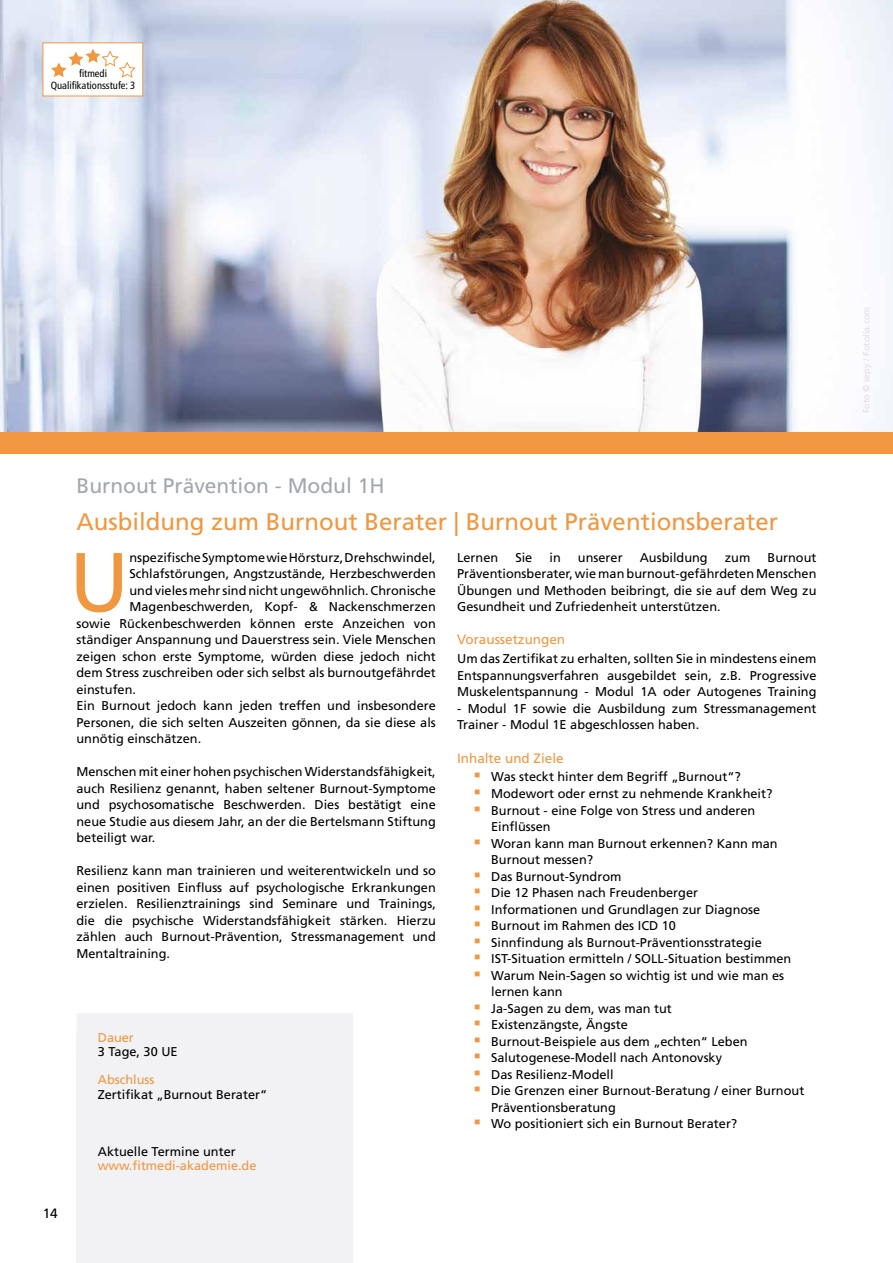
<style>
.page{position:relative;width:893px;height:1263px;background:#fff}
.page>*{position:absolute;margin:0;border:0;box-sizing:border-box;transform-origin:0 0}
.t1{font:83.7px "Frutiger";color:#f19740}
.t2{font:24px "Frutiger";color:#f19740}
.t3{font:21px "Frutiger";color:#a3a7af}
.t4{font:13.5px "Frutiger";color:#f19740}
.t5{font:13.5px "Frutiger";color:#000}
.t6{font:12.75px/16.5px "Frutiger";color:#000}
.t7{font:12.75px "Frutiger";color:#f19740}
.t8{font:condensed 10.5px/12.6px "Frutiger";color:#000;text-align:center}
.t9{font:9px "Frutiger";color:#dfdee1}
.s1{font-family:"Garamond";font-size:18px;color:#f19740}
</style>
<div class="page">
<img style="left:0;top:0;width:893px;height:433px">
<div style="left:0;top:433px;width:893px;height:21px;background:#f19740"></div>
<div style="left:77px;top:1013px;width:276px;height:28px;background:#f2f1f3"></div>
<div style="left:77px;top:1041px;width:276px;height:29px;background:#f2f1f3"></div>
<div style="left:77px;top:1070px;width:276px;height:28px;background:#f2f1f3"></div>
<div style="left:77px;top:1098px;width:276px;height:29px;background:#f2f1f3"></div>
<div style="left:77px;top:1141px;width:276px;height:122px;background:#f2f1f3"></div>
<div style="left:77px;top:1127px;width:276px;height:28px;background:#f2f1f3"></div>
<div style="left:43px;top:42px;width:100px;height:54px;background:#fff"></div>
<svg style="left:51px;top:49px;width:85px;height:29px"></svg>
<p class="t8" style="left:51px;top:67px;width:86px">fitmedi<br>Qualifikationsstufe: 3</p>
<p class="t5" style="left:43px;top:1205px;width:17px">14</p>
<h3 class="t3" style="left:77px;top:473px;width:310px">Burnout Prävention - Modul 1H</h3>
<h2 class="t2" style="left:77px;top:508px;width:703px">Ausbildung zum Burnout Berater | Burnout Präventionsberater</h2>
<p class="t6" style="left:457px;top:549px;width:43px">Lernen</p>
<p class="t6" style="left:515px;top:549px;width:19px">Sie</p>
<p class="t6" style="left:549px;top:549px;width:13px">in</p>
<p class="t6" style="left:578px;top:549px;width:46px">unserer</p>
<p class="t6" style="left:640px;top:549px;width:69px">Ausbildung</p>
<p class="t6" style="left:725px;top:549px;width:27px">zum</p>
<h1 class="t1" style="left:69px;top:533px;width:62px">U</h1>
<p class="t6" style="left:129px;top:549px;width:308px">nspezifische Symptome wie Hörsturz, Drehschwindel,</p>
<p class="t6" style="left:457px;top:549px;width:361px;text-align:justify;text-indent:310px">Burnout Präventionsberater, wie man burnout-gefährdeten Menschen Übungen und Methoden beibringt, die sie auf dem Weg zu Gesundheit und Zufriedenheit unterstützen.</p>
<p class="t4" style="left:457px;top:632px;width:110px">Voraussetzungen</p>
<p class="t6" style="left:457px;top:650px;width:361px;text-align:justify">Um das Zertifikat zu erhalten, sollten Sie in mindestens einem Entspannungsverfahren ausgebildet sein, z.B. Progressive Muskelentspannung - Modul 1A oder Autogenes Training</p>
<p class="t6" style="left:457px;top:700px;width:361px">- Modul 1F sowie die Ausbildung zum Stressmanagement<br>Trainer - Modul 1E abgeschlossen haben.</p>
<p class="t4" style="left:457px;top:750px;width:108px">Inhalte und Ziele</p>
<p class="t6" style="left:474px;top:769px;width:268px"><span class="s1">▪</span> Was steckt hinter dem Begriff „Burnout“?</p>
<p class="t6" style="left:474px;top:785px;width:300px"><span class="s1">▪</span> Modewort oder ernst zu nehmende Krankheit?</p>
<p class="t6" style="left:491px;top:802px;width:266px;text-indent:-17px"><span class="s1">▪</span> Burnout - eine Folge von Stress und anderen<br>Einflüssen</p>
<p class="t6" style="left:491px;top:835px;width:288px;text-indent:-17px"><span class="s1">▪</span> Woran kann man Burnout erkennen? Kann man<br>Burnout messen?</p>
<p class="t6" style="left:474px;top:868px;width:149px"><span class="s1">▪</span> Das Burnout-Syndrom</p>
<p class="t6" style="left:474px;top:884px;width:225px"><span class="s1">▪</span> Die 12 Phasen nach Freudenberger</p>
<p class="t6" style="left:474px;top:901px;width:288px"><span class="s1">▪</span> Informationen und Grundlagen zur Diagnose</p>
<p class="t6" style="left:474px;top:917px;width:203px"><span class="s1">▪</span> Burnout im Rahmen des ICD 10</p>
<p class="t6" style="left:474px;top:934px;width:289px"><span class="s1">▪</span> Sinnfindung als Burnout-Präventionsstrategie</p>
<p class="t6" style="left:474px;top:950px;width:319px"><span class="s1">▪</span> IST-Situation ermitteln / SOLL-Situation bestimmen</p>
<p class="t6" style="left:491px;top:967px;width:295px;text-indent:-17px"><span class="s1">▪</span> Warum Nein-Sagen so wichtig ist und wie man es lernen kann</p>
<p class="t6" style="left:474px;top:1000px;width:199px"><span class="s1">▪</span> Ja-Sagen zu dem, was man tut</p>
<p class="t6" style="left:474px;top:1016px;width:155px"><span class="s1">▪</span> Existenzängste, Ängste</p>
<p class="t6" style="left:474px;top:1033px;width:275px"><span class="s1">▪</span> Burnout-Beispiele aus dem „echten“ Leben</p>
<p class="t6" style="left:474px;top:1049px;width:249px"><span class="s1">▪</span> Salutogenese-Modell nach Antonovsky</p>
<p class="t6" style="left:474px;top:1066px;width:141px"><span class="s1">▪</span> Das Resilienz-Modell</p>
<p class="t6" style="left:491px;top:1082px;width:315px;text-indent:-17px"><span class="s1">▪</span> Die Grenzen einer Burnout-Beratung / einer Burnout<br>Präventionsberatung</p>
<p class="t6" style="left:474px;top:1115px;width:265px"><span class="s1">▪</span> Wo positioniert sich ein Burnout Berater?</p>
<p class="t6" style="left:129px;top:566px;width:308px">Schlafstörungen, Angstzustände, Herzbeschwerden</p>
<p class="t6" style="left:129px;top:582px;width:308px">und vieles mehr sind nicht ungewöhnlich. Chronische</p>
<p class="t6" style="left:129px;top:599px;width:308px">Magenbeschwerden, Kopf- &amp; Nackenschmerzen</p>
<p class="t6" style="left:77px;top:615px;width:361px">sowie Rückenbeschwerden können erste Anzeichen von</p>
<p class="t6" style="left:77px;top:632px;width:361px">ständiger Anspannung und Dauerstress sein. Viele Menschen</p>
<p class="t6" style="left:77px;top:648px;width:361px">zeigen schon erste Symptome, würden diese jedoch nicht</p>
<p class="t6" style="left:77px;top:665px;width:361px">dem Stress zuschreiben oder sich selbst als burnoutgefährdet</p>
<p class="t6" style="left:77px;top:681px;width:61px">einstufen.</p>
<p class="t6" style="left:77px;top:698px;width:361px">Ein Burnout jedoch kann jeden treffen und insbesondere</p>
<p class="t6" style="left:77px;top:714px;width:361px">Personen, die sich selten Auszeiten gönnen, da sie diese als</p>
<p class="t6" style="left:77px;top:731px;width:126px">unnötig einschätzen.</p>
<p class="t6" style="left:77px;top:764px;width:361px;text-align:justify">Menschen mit einer hohen psychischen Widerstandsfähigkeit, auch Resilienz genannt, haben seltener Burnout-Symptome und psychosomatische Beschwerden. Dies bestätigt eine neue Studie aus diesem Jahr, an der die Bertelsmann Stiftung beteiligt war.</p>
<p class="t6" style="left:77px;top:863px;width:361px;text-align:justify">Resilienz kann man trainieren und weiterentwickeln und so einen positiven Einfluss auf psychologische Erkrankungen erzielen. Resilienztrainings sind Seminare und Trainings, die die psychische Widerstandsfähigkeit stärken. Hierzu zählen auch Burnout-Prävention, Stressmanagement und Mentaltraining.</p>
<p class="t7" style="left:98px;top:1029px;width:38px">Dauer</p>
<p class="t6" style="left:98px;top:1043px;width:81px">3 Tage, 30 UE</p>
<p class="t7" style="left:98px;top:1072px;width:58px">Abschluss</p>
<p class="t6" style="left:98px;top:1086px;width:171px">Zertifikat „Burnout Berater“</p>
<p class="t6" style="left:98px;top:1143px;width:139px">Aktuelle Termine unter</p>
<p class="t7" style="left:98px;top:1158px;width:160px">www.fitmedi-akademie.de</p>
<p class="t9" style="left:861px;top:413px;width:108px;rotate:-90deg">Foto © sepy / Fotolia.com</p>
</div>
